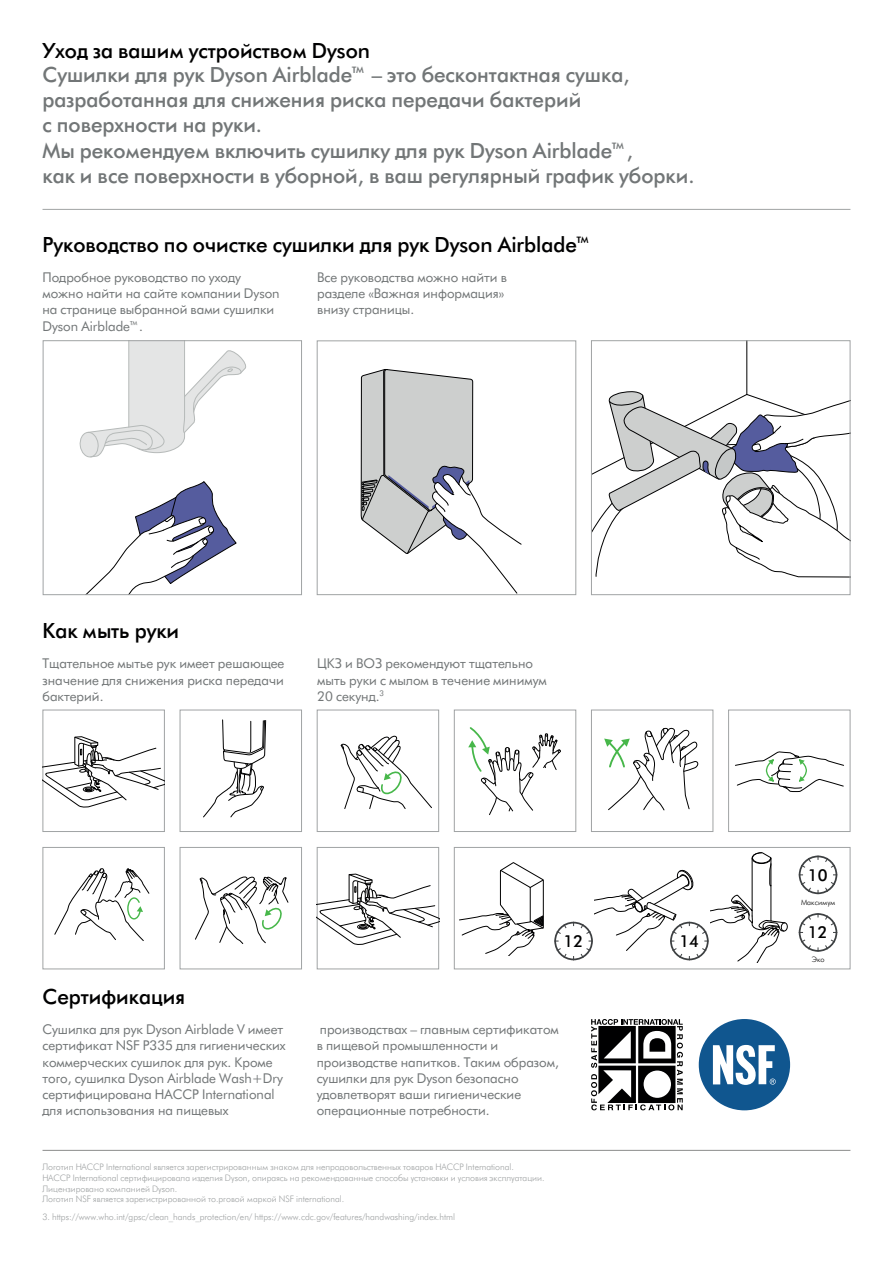
<style>
.page{position:relative;width:893px;height:1263px;background:#fff}
.page>*{position:absolute;margin:0;border:0;box-sizing:border-box;transform-origin:0 0}
.t1{font:500 21px/25.2px "Futura B Tfor Dyson";color:#727677}
.t2{font:500 21px "Futura B Tfor Dyson";color:#000001}
.t3{font:500 16.5px "Futura B Tfor Dyson";color:#000001}
.t4{font:13.5px/16.2px "Futura B Tfor Dyson";color:#727677}
.t5{font:300 9px/10.8px "Futura B Tfor Dyson";color:#a0a3a4}
.t6{font:300 7.5px "Futura B Tfor Dyson";color:#000001}
</style>
<div class="page">
<div style="left:180px;top:847px;width:122px;height:122px;border:1px solid #a0a3a4"></div>
<div style="left:317px;top:847px;width:122px;height:122px;border:1px solid #a0a3a4"></div>
<div style="left:454px;top:847px;width:396px;height:122px;border:1px solid #a0a3a4"></div>
<div style="left:43px;top:847px;width:122px;height:122px;border:1px solid #a0a3a4"></div>
<div style="left:43px;top:710px;width:122px;height:122px;border:1px solid #a0a3a4"></div>
<div style="left:180px;top:710px;width:122px;height:122px;border:1px solid #a0a3a4"></div>
<div style="left:317px;top:710px;width:122px;height:122px;border:1px solid #a0a3a4"></div>
<div style="left:454px;top:710px;width:122px;height:122px;border:1px solid #a0a3a4"></div>
<div style="left:591px;top:710px;width:122px;height:122px;border:1px solid #a0a3a4"></div>
<div style="left:728px;top:710px;width:122px;height:122px;border:1px solid #a0a3a4"></div>
<svg style="left:43px;top:736px;width:122px;height:72px"></svg>
<svg style="left:317px;top:874px;width:122px;height:71px"></svg>
<svg style="left:54px;top:868px;width:95px;height:73px"></svg>
<svg style="left:195px;top:876px;width:93px;height:68px"></svg>
<svg style="left:459px;top:862px;width:85px;height:93px"></svg>
<svg style="left:203px;top:719px;width:63px;height:98px"></svg>
<svg style="left:341px;top:735px;width:91px;height:74px"></svg>
<svg style="left:468px;top:727px;width:93px;height:88px"></svg>
<svg style="left:604px;top:727px;width:94px;height:83px"></svg>
<svg style="left:735px;top:751px;width:109px;height:41px"></svg>
<svg style="left:554px;top:852px;width:233px;height:110px"></svg>
<svg style="left:799px;top:855px;width:38px;height:39px"></svg>
<svg style="left:799px;top:913px;width:38px;height:39px"></svg>
<svg style="left:360px;top:369px;width:162px;height:224px"></svg>
<div style="left:317px;top:340px;width:259px;height:255px;border:1px solid #a0a3a4"></div>
<svg style="left:593px;top:342px;width:255px;height:235px"></svg>
<div style="left:591px;top:340px;width:259px;height:255px;border:1px solid #a0a3a4"></div>
<svg style="left:87px;top:481px;width:150px;height:112px"></svg>
<svg style="left:79px;top:342px;width:168px;height:116px"></svg>
<div style="left:43px;top:340px;width:259px;height:255px;border:1px solid #a0a3a4"></div>
<svg style="left:591px;top:1019px;width:92px;height:91px"></svg>
<div style="left:699px;top:1019px;width:91px;height:91px;background:#10568f;border-radius:50%"></div>
<svg style="left:713px;top:1045px;width:63px;height:40px"></svg>
<hr style="left:43px;top:1150px;width:807px;height:1px;background:#8c8d8c">
<hr style="left:43px;top:209px;width:807px;height:1px;background:#a0a3a4">
<h1 class="t2" style="left:43px;top:35px;width:329px">Уход за вашим устройством Dyson</h1>
<p class="t1" style="left:43px;top:61px;width:653px">Сушилки для рук Dyson Airblade™ – это бесконтактная сушка, разработанная для снижения риска передачи бактерий<br>с поверхности на руки.<br>Мы рекомендуем включить сушилку для рук Dyson Airblade™,<br>как и все поверхности в уборной, в ваш регулярный график уборки.</p>
<h1 class="t2" style="left:43px;top:229px;width:550px">Руководство по очистке сушилки для рук Dyson Airblade™</h1>
<p class="t4" style="left:42px;top:268px;width:239px">Подробное руководство по уходу можно найти на сайте компании Dyson на странице выбранной вами сушилки<br>Dyson Airblade™.</p>
<p class="t4" style="left:317px;top:268px;width:191px">Все руководства можно найти в разделе «Важная информация» внизу страницы.</p>
<h1 class="t2" style="left:43px;top:616px;width:138px">Как мыть руки</h1>
<p class="t4" style="left:43px;top:655px;width:243px;text-align:justify">Тщательное мытье рук имеет решающее значение для снижения риска передачи бактерий.</p>
<p class="t4" style="left:317px;top:655px;width:231px">ЦКЗ и ВОЗ рекомендуют тщательно мыть руки с мылом в течение минимум<br>20 секунд.<sup>3</sup></p>
<h1 class="t2" style="left:43px;top:982px;width:144px">Сертификация</h1>
<p class="t3" style="left:563px;top:929px;width:21px">12</p>
<p class="t4" style="left:43px;top:1021px;width:245px">Сушилка для рук Dyson Airblade V имеет сертификат NSF P335 для гигиенических коммерческих сушилок для рук. Кроме того, сушилка Dyson Airblade Wash+Dry сертифицирована HACCP International для использования на пищевых</p>
<p class="t4" style="left:317px;top:1021px;width:244px">производствах – главным сертификатом в пищевой промышленности и производстве напитков. Таким образом, сушилки для рук Dyson безопасно удовлетворят ваши гигиенические операционные потребности.</p>
<p class="t5" style="left:42px;top:1161px;width:504px">Логотип HACCP International является зарегистрированным знаком для непродовольственных товаров HACCP International.<br>HACCP International сертифицировала изделия Dyson, опираясь на рекомендованные способы установки и условия эксплуатации.<br>Лицензировано компанией Dyson.<br>Логотип NSF является зарегистрированной то.рговой маркой NSF international.</p>
<p class="t5" style="left:42px;top:1211px;width:414px">3. https://www.who.int/gpsc/clean_hands_protection/en/ https://www.cdc.gov/features/handwashing/index.html</p>
<p class="t3" style="left:679px;top:929px;width:21px">14</p>
<p class="t3" style="left:808px;top:863px;width:21px">10</p>
<p class="t6" style="left:801px;top:897px;width:36px">Максимум</p>
<p class="t3" style="left:808px;top:921px;width:21px">12</p>
<p class="t6" style="left:812px;top:954px;width:14px">Эко</p>
</div>
